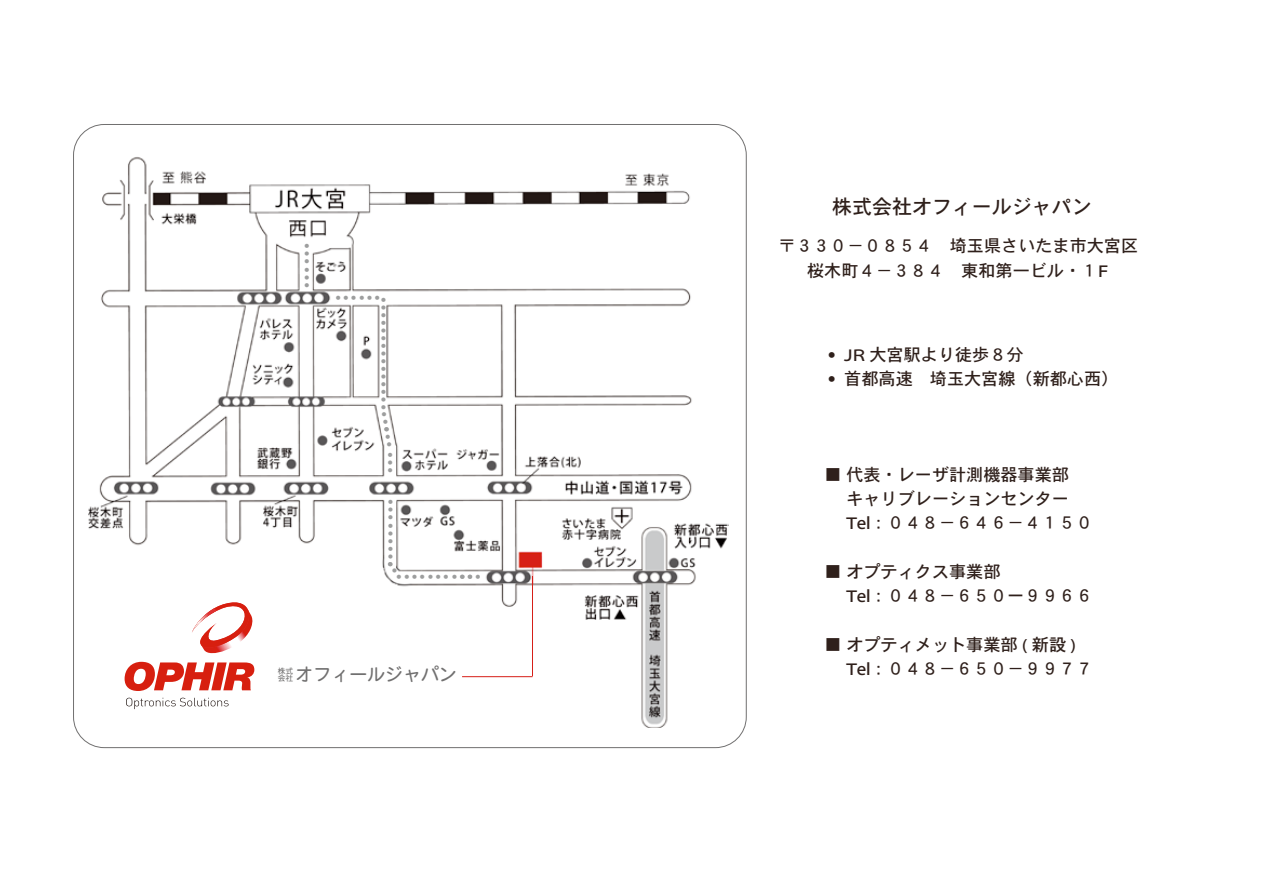
<style>
.page{position:relative;width:1263px;height:893px;background:#fff}
.page>*{position:absolute;margin:0;border:0;box-sizing:border-box;transform-origin:0 0}
.t1{font:800 23.1px "Koz Go Pro";color:#9d9e9e}
.t2{font:19.95px "Heisei Kaku Go W5";color:#2f201b}
.t3{font:17.85px "Heisei Maru Go W4";color:#717070}
.t4{font:17.1px/24.3px "Heisei Kaku Go W5";color:#2f201b}
.t5{font:7.65px/7.6px "Heisei Maru Go W4";color:#717070}
</style>
<div class="page">
<img style="left:89px;top:157px;width:640px;height:570px">
<svg style="left:126px;top:698px;width:103px;height:11px"></svg>
<svg style="left:125px;top:597px;width:131px;height:94px"></svg>
<hr style="left:532px;top:576px;width:1px;height:100px;background:#d61f18">
<hr style="left:462px;top:676px;width:70px;height:1px;background:#d61f18">
<svg style="left:382px;top:412px;width:10px;height:35px"></svg>
<svg style="left:387px;top:561px;width:15px;height:18px"></svg>
<h1 class="t1" style="left:322px;top:242px;width:48px;rotate:90deg">……</h1>
<h1 class="t1" style="left:381px;top:313px;width:48px;rotate:180deg">……</h1>
<h1 class="t1" style="left:398px;top:296px;width:117px;rotate:90deg">……………</h1>
<h1 class="t1" style="left:405px;top:451px;width:118px;rotate:90deg">… ………</h1>
<h1 class="t1" style="left:482px;top:591px;width:80px;rotate:180deg">…… ……</h1>
<p class="t5" style="left:278px;top:667px;width:17px">株式会社</p>
<p class="t3" style="left:295px;top:664px;width:163px">オフィールジャパン</p>
<p class="t2" style="left:832px;top:195px;width:261px">株式会社オフィールジャパン</p>
<p class="t4" style="left:778px;top:234px;width:361px;text-align:center">〒３３０－０８５４ 埼玉県さいたま市大宮区桜木町４－３８４ 東和第一ビル・１F</p>
<p class="t4" style="left:828px;top:343px;width:196px">• JR 大宮駅より徒歩８分</p>
<p class="t4" style="left:828px;top:367px;width:291px">• 首都高速 埼玉大宮線（新都心西）</p>
<p class="t4" style="left:846px;top:463px;width:248px;text-indent:-22px">■ 代表・レーザ計測機器事業部<br>キャリブレーションセンター<br>Tel：０４８－６４６－４１５０</p>
<p class="t4" style="left:846px;top:560px;width:248px;text-indent:-22px">■ オプティクス事業部<br>Tel：０４８－６５０ー９９６６</p>
<p class="t4" style="left:846px;top:633px;width:248px;text-indent:-22px">■ オプティメット事業部 ( 新設 )<br>Tel：０４８－６５０－９９７７</p>
</div>
